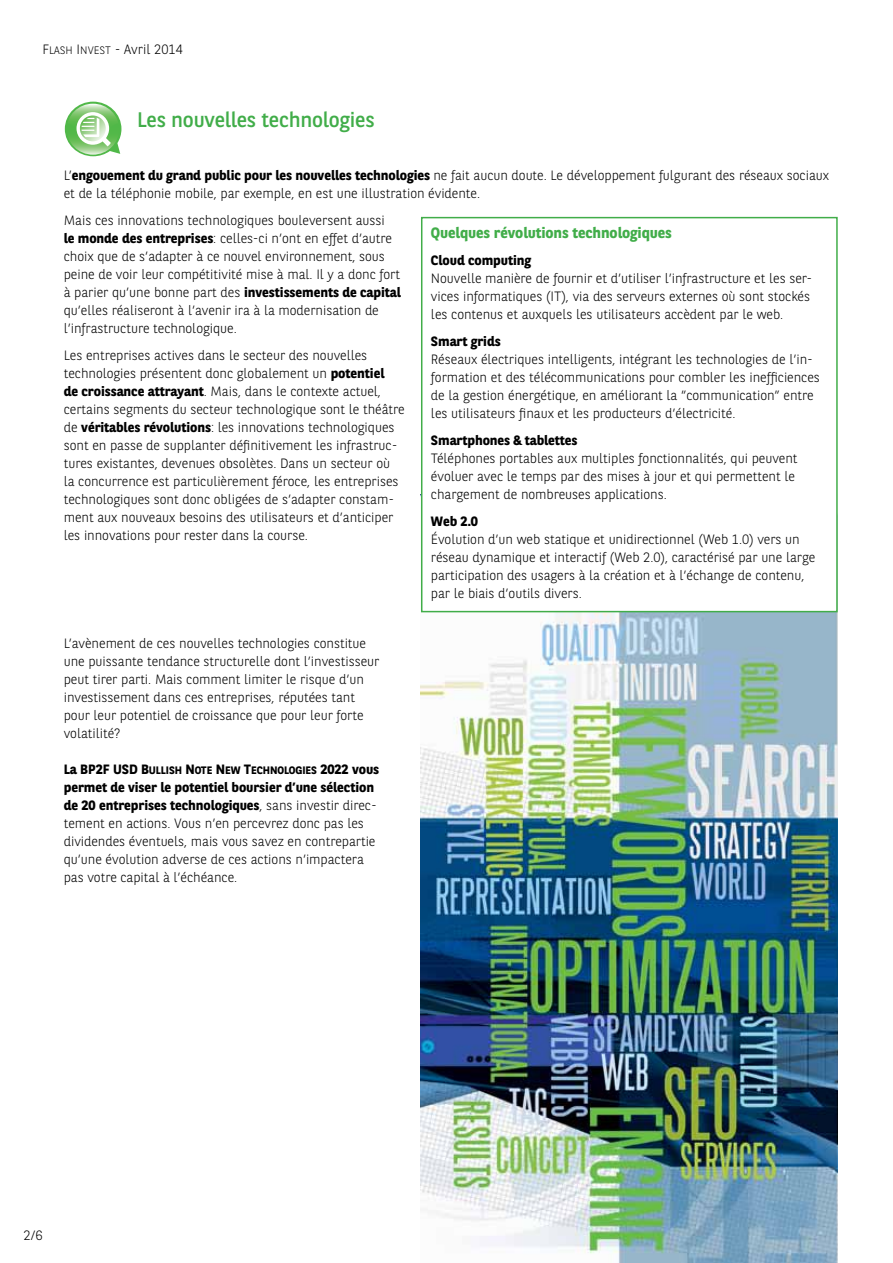
<style>
.page{position:relative;width:893px;height:1263px;background:#fff}
.page>*{position:absolute;margin:0;border:0;box-sizing:border-box;transform-origin:0 0}
.t1{font:21px "BNPP Sans";letter-spacing:-.01em;color:#41ad49}
.t2{font:700 15px "BNPP Sans";letter-spacing:-.005em;color:#41ad49}
.t3{font:300 13.5px/18px "BNPP Sans";letter-spacing:-.005em;color:#000}
.t4{font:700 13.5px "BNPP Sans";letter-spacing:-.005em;color:#000}
.t5{font:10.8px "BNPP Sans Bold SC800";letter-spacing:-.005em;color:#000}
.s1{font-family:"BNPP Sans Light SC800";font-weight:400}
.s2{font-family:"BNPP Sans Light SC800";font-weight:400;font-size:10.8px}
.s3{font-weight:700}
.s4{font-family:"BNPP Sans";font-weight:700;font-size:13.5px}
.s5{font-size:13.5px}
</style>
<div class="page">
<img style="left:421px;top:612px;width:417px;height:651px">
<div style="left:421px;top:217px;width:417px;height:395px;border:2px solid #41ad49"></div>
<svg style="left:65px;top:102px;width:56px;height:54px"></svg>
<p class="t3" style="left:43px;top:39px;width:142px"><span class="s1">F</span><span class="s2">LASH</span> <span class="s1">I</span><span class="s2">NVEST</span> - Avril 2014</p>
<h1 class="t1" style="left:137px;top:105px;width:239px">Les nouvelles technologies</h1>
<p class="t3" style="left:64px;top:166px;width:767px">L’<span class="s3">engouement du grand public pour les nouvelles technologies</span> ne fait aucun doute. Le développement fulgurant des réseaux sociaux et de la téléphonie mobile, par exemple, en est une illustration évidente.</p>
<p class="t3" style="left:64px;top:211px;width:339px">Mais ces innovations technologiques bouleversent aussi<br><span class="s3">le monde des entreprises</span>: celles-ci n’ont en effet d’autre choix que de s’adapter à ce nouvel environnement, sous peine de voir leur compétitivité mise à mal. Il y a donc fort à parier qu’une bonne part des <span class="s3">investissements de capital </span>qu’elles réaliseront à l’avenir ira à la modernisation de l’infrastructure technologique.</p>
<p class="t3" style="left:64px;top:346px;width:342px">Les entreprises actives dans le secteur des nouvelles technologies présentent donc globalement un <span class="s3">potentiel<br>de croissance attrayant</span>. Mais, dans le contexte actuel, certains segments du secteur technologique sont le théâtre de <span class="s3">véritables révolutions</span>: les innovations technologiques sont en passe de supplanter définitivement les infrastruc&shy;tures existantes, devenues obsolètes. Dans un secteur où<br>la concurrence est particulièrement féroce, les entreprises technologiques sont donc obligées de s’adapter constam&shy;ment aux nouveaux besoins des utilisateurs et d’anticiper les innovations pour rester dans la course.</p>
<p class="t2" style="left:431px;top:223px;width:242px">Quelques révolutions technologiques</p>
<p class="t4" style="left:431px;top:251px;width:102px">Cloud computing</p>
<p class="t3" style="left:431px;top:269px;width:383px">Nouvelle manière de fournir et d’utiliser l’infrastructure et les ser&shy;vices informatiques (IT), via des serveurs externes où sont stockés les contenus et auxquels les utilisateurs accèdent par le web.</p>
<p class="t4" style="left:431px;top:332px;width:71px">Smart grids</p>
<p class="t3" style="left:431px;top:350px;width:390px">Réseaux électriques intelligents, intégrant les technologies de l’in&shy;formation et des télécommunications pour combler les inefficiences de la gestion énergétique, en améliorant la ”communication” entre les utilisateurs finaux et les producteurs d’électricité.</p>
<p class="t4" style="left:431px;top:431px;width:148px">Smartphones &amp; tablettes</p>
<p class="t3" style="left:431px;top:449px;width:368px">Téléphones portables aux multiples fonctionnalités, qui peuvent évoluer avec le temps par des mises à jour et qui permettent le chargement de nombreuses applications.</p>
<p class="t4" style="left:431px;top:512px;width:49px">Web 2.0</p>
<p class="t3" style="left:431px;top:530px;width:386px">Évolution d’un web statique et unidirectionnel (Web 1.0) vers un réseau dynamique et interactif (Web 2.0), caractérisé par une large participation des usagers à la création et à l’échange de contenu, par le biais d’outils divers.</p>
<p class="t3" style="left:64px;top:634px;width:317px">L’avènement de ces nouvelles technologies constitue une puissante tendance structurelle dont l’investisseur peut tirer parti. Mais comment limiter le risque d’un investissement dans ces entreprises, réputées tant pour leur potentiel de croissance que pour leur forte volatilité?</p>
<p class="t5" style="left:64px;top:763px;width:317px"><span class="s4">La BP2F USD</span> <span class="s5">B</span>ULLISH <span class="s5">N</span>OTE <span class="s5">N</span>EW <span class="s5">T</span>ECHNOLOGIES <span class="s4">2022 vous</span></p>
<p class="t3" style="left:64px;top:778px;width:315px"><span class="s3">permet de viser le potentiel boursier d’une sélection de 20 entreprises technologiques</span>, sans investir direc&shy;tement en actions. Vous n’en percevrez donc pas les dividendes éventuels, mais vous savez en contrepartie qu’une évolution adverse de ces actions n’impactera pas votre capital à l’échéance.</p>
<p class="t3" style="left:24px;top:1225px;width:20px">2/6</p>
</div>
